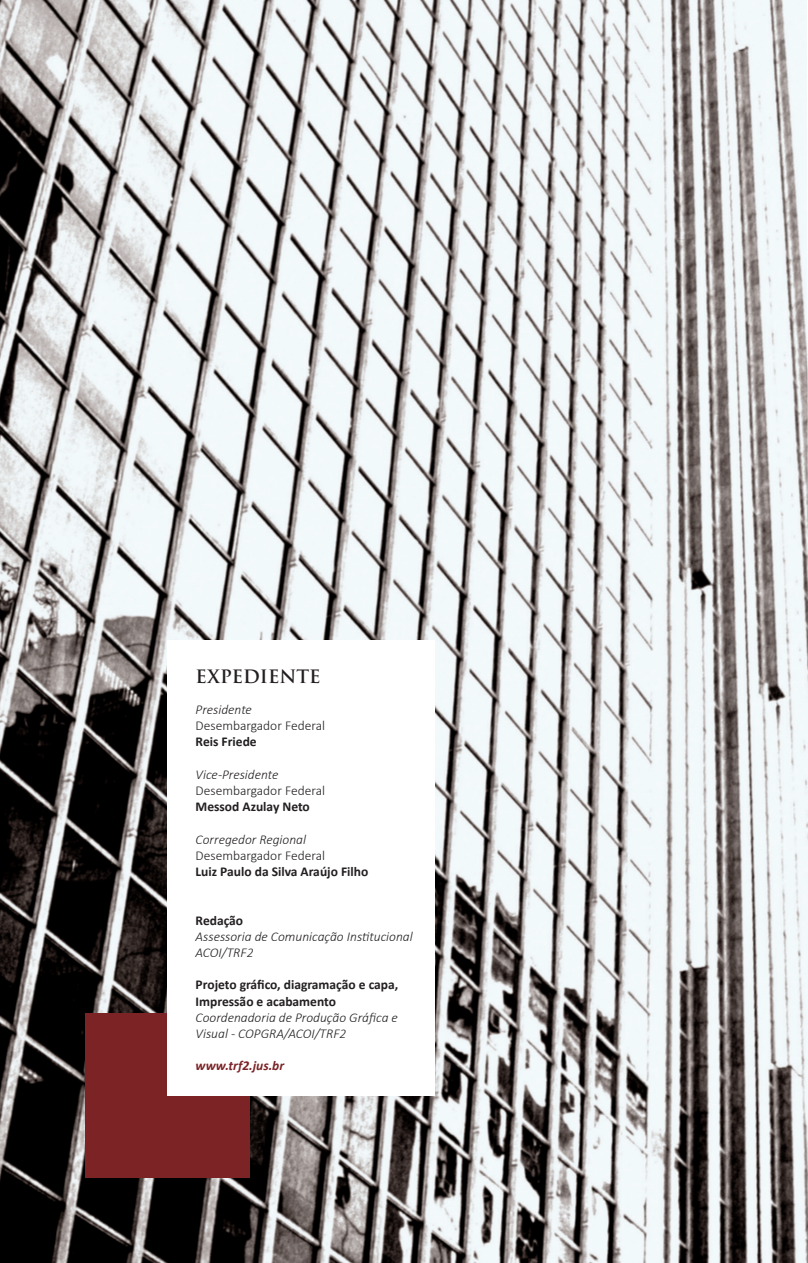
<style>
.page{position:relative;width:808px;height:1263px;background:#fff}
.page>*{position:absolute;margin:0;border:0;box-sizing:border-box;transform-origin:0 0}
.t1{font:700 18px "Trajan";color:#231f20}
.t2{font:italic 300 13.5px/16.2px "Calibri";color:#231f20}
.t3{font:700 13.5px/16.2px "Calibri";color:#231f20}
.t4{font:300 13.5px "Calibri";color:#231f20}
.t5{font:italic 700 13.5px "Calibri";color:#7c2326}
</style>
<div class="page">
<img style="left:0;top:0;width:808px;height:1263px">
<div style="left:85px;top:1013px;width:165px;height:165px;background:#7c2326"></div>
<div style="left:167px;top:640px;width:267px;height:455px;background:#fff"></div>
<h1 class="t1" style="left:196px;top:665px;width:127px">EXPEDIENTE</h1>
<p class="t2" style="left:196px;top:701px;width:58px">Presidente</p>
<p class="t4" style="left:196px;top:717px;width:131px">Desembargador Federal</p>
<p class="t3" style="left:196px;top:734px;width:63px">Reis Friede</p>
<p class="t2" style="left:196px;top:766px;width:84px">Vice-Presidente</p>
<p class="t4" style="left:196px;top:782px;width:131px">Desembargador Federal</p>
<p class="t3" style="left:196px;top:798px;width:116px">Messod Azulay Neto</p>
<p class="t2" style="left:196px;top:831px;width:112px">Corregedor Regional</p>
<p class="t4" style="left:196px;top:847px;width:131px">Desembargador Federal</p>
<p class="t3" style="left:196px;top:863px;width:174px">Luiz Paulo da Silva Araújo Filho</p>
<p class="t3" style="left:196px;top:912px;width:49px">Redação</p>
<p class="t2" style="left:196px;top:928px;width:219px">Assessoria de Comunicação Institucional<br>ACOI/TRF2</p>
<p class="t3" style="left:196px;top:977px;width:204px">Projeto gráfico, diagramação e capa,<br>Impressão e acabamento</p>
<p class="t2" style="left:196px;top:1009px;width:204px">Coordenadoria de Produção Gráfica e<br>Visual - COPGRA/ACOI/TRF2</p>
<p class="t5" style="left:196px;top:1057px;width:90px">www.trf2.jus.br</p>
</div>
